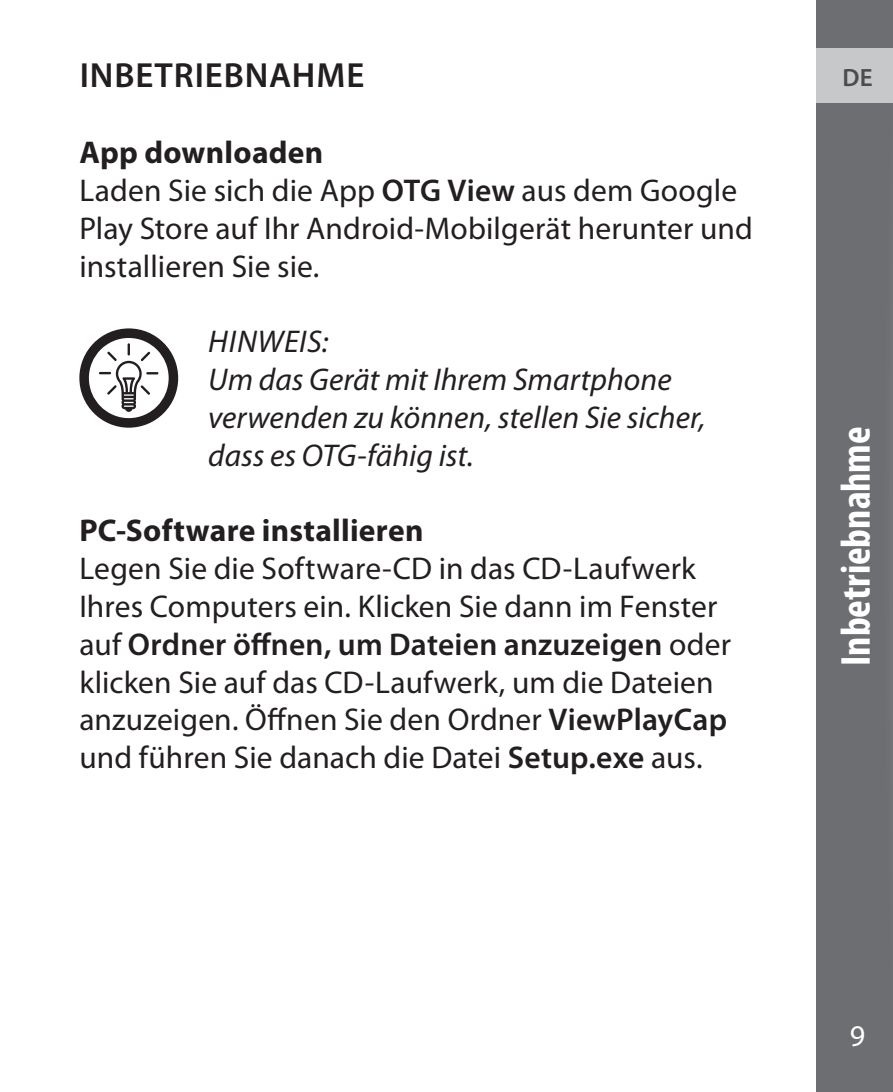
<style>
.page{position:relative;width:893px;height:1092px;background:#fff}
.page>*{position:absolute;margin:0;border:0;box-sizing:border-box;transform-origin:0 0}
.t1{font:700 condensed 42px "Myriad Pro";color:#fff}
.t2{font:600 35px "Myriad Pro";letter-spacing:.025em;color:#231f20}
.t3{font:31.5px/37.8px "Myriad Pro";letter-spacing:.005em;color:#231f20}
.t4{font:italic 31.5px/37.8px "Myriad Pro";color:#231f20}
.t5{font:700 31.5px "Myriad Pro";letter-spacing:.01em;color:#231f20}
.t6{font:30.1px "Myriad Pro";color:#fff}
.t7{font:600 25.2px "Myriad Pro";color:#4b4c4d}
.s1{font-weight:700}
.s2{font-weight:600}
</style>
<div class="page">
<div style="left:816px;top:0;width:77px;height:1091px;background:#6d6e71"></div>
<div style="left:816px;top:48px;width:77px;height:54px;background:#c7c8ca"></div>
<svg style="left:79px;top:328px;width:99px;height:99px"></svg>
<p class="t2" style="left:80px;top:53px;width:286px">INBETRIEBNAHME</p>
<p class="t3" style="left:79px;top:133px;width:675px"><span class="s1">App downloaden<br></span>Laden Sie sich die App <span class="s2">OTG View</span> aus dem Google Play Store auf Ihr Android-Mobilgerät herunter und installieren Sie sie.</p>
<p class="t4" style="left:208px;top:322px;width:499px">HINWEIS:<br>Um das Gerät mit Ihrem Smartphone verwenden zu können, stellen Sie sicher, dass es OTG-fähig ist.</p>
<p class="t5" style="left:79px;top:510px;width:346px">PC-Software installieren</p>
<p class="t3" style="left:79px;top:549px;width:653px">Legen Sie die Software-CD in das CD-Laufwerk Ihres Computers ein. Klicken Sie dann im Fenster auf <span class="s2">Ordner öffnen, um Dateien anzuzeigen</span> oder klicken Sie auf das CD-Laufwerk, um die Dateien anzuzeigen. Öffnen Sie den Ordner <span class="s2">ViewPlayCap </span>und führen Sie danach die Datei <span class="s2">Setup.exe</span> aus.</p>
<p class="t7" style="left:842px;top:61px;width:32px">DE</p>
<h1 class="t1" style="left:829px;top:666px;width:241px;rotate:-90deg">Inbetriebnahme</h1>
<p class="t6" style="left:850px;top:1017px;width:17px">9</p>
</div>
